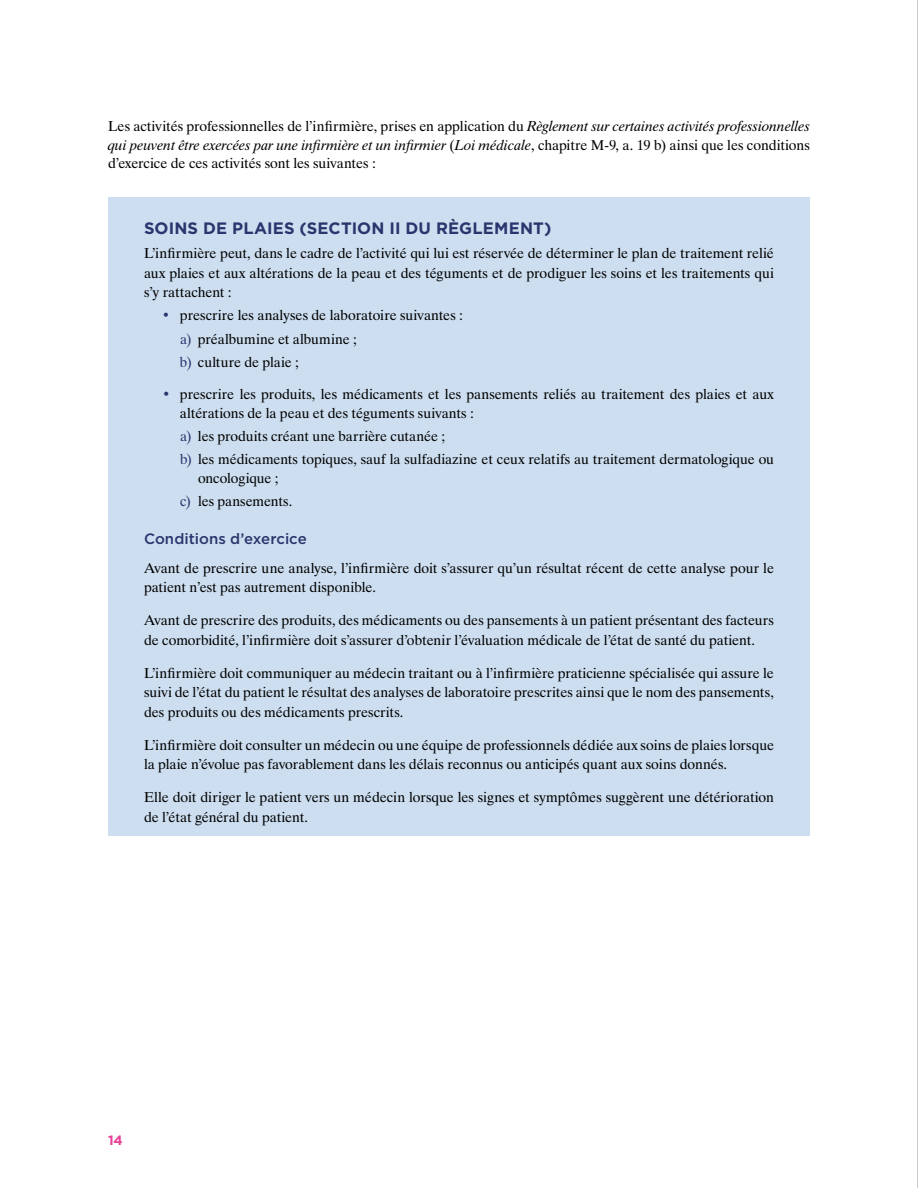
<style>
.page{position:relative;width:918px;height:1188px;background:#fff}
.page>*{position:absolute;margin:0;border:0;box-sizing:border-box;transform-origin:0 0}
.t1{font:700 16.5px "Gotham HTF";letter-spacing:.01em;color:#363c74}
.t2{font:500 15px "Gotham HTF";color:#363c74}
.t3{font:14.25px/19.5px "Dutch 801 BT";letter-spacing:-.005em;color:#000}
.t4{font:700 13.5px "Gotham HTF";color:#e64097}
.s1{font-style:italic}
.s2{color:#363c74}
</style>
<div class="page">
<div style="left:108px;top:197px;width:702px;height:639px;background:#ccdef0"></div>
<hr style="left:917px;top:0;width:1px;height:1188px;background:#bcbec0">
<p class="t3" style="left:108px;top:117px;width:703px;line-height:18.3px;text-align:justify">Les activités professionnelles de l’infirmière, prises en application du <span class="s1">Règlement sur certaines activités professionnelles qui peuvent être exercées par une infirmière et un infirmier</span> (<span class="s1">Loi médicale</span>, chapitre M-9, a. 19 b) ainsi que les conditions d’exercice de ces activités sont les suivantes :</p>
<p class="t1" style="left:144px;top:219px;width:409px">SOINS DE PLAIES (SECTION II DU RÈGLEMENT)</p>
<p class="t3" style="left:144px;top:243px;width:632px;text-align:justify">L’infirmière peut, dans le cadre de l’activité qui lui est réservée de déterminer le plan de traitement relié aux plaies et aux altérations de la peau et des téguments et de prodiguer les soins et les traitements qui s’y rattachent :</p>
<p class="t3" style="left:180px;top:304px;width:285px;line-height:23.2px;text-indent:-18px"><span class="s2">•</span> prescrire les analyses de laboratoire suivantes : <span class="s2">a)</span> préalbumine et albumine ;<br><span class="s2">b)</span> culture de plaie ;</p>
<p class="t3" style="left:180px;top:385px;width:595px;line-height:18.8px;text-indent:-18px"><span class="s2">•</span> prescrire les produits, les médicaments et les pansements reliés au traitement des plaies et aux altérations de la peau et des téguments suivants :</p>
<p class="t3" style="left:180px;top:424px;width:596px;line-height:23.2px"><span class="s2">a)</span> les produits créant une barrière cutanée ;<br><span class="s2">b)</span> les médicaments topiques, sauf la sulfadiazine et ceux relatifs au traitement dermatologique ou</p>
<p class="t3" style="left:180px;top:466px;width:114px;line-height:23.2px;text-align:center">oncologique ;<br><span class="s2">c)</span> les pansements.</p>
<p class="t2" style="left:144px;top:530px;width:164px">Conditions d’exercice</p>
<p class="t3" style="left:144px;top:558px;width:632px">Avant de prescrire une analyse, l’infirmière doit s’assurer qu’un résultat récent de cette analyse pour le patient n’est pas autrement disponible.</p>
<p class="t3" style="left:144px;top:610px;width:631px">Avant de prescrire des produits, des médicaments ou des pansements à un patient présentant des facteurs de comorbidité, l’infirmière doit s’assurer d’obtenir l’évaluation médicale de l’état de santé du patient.</p>
<p class="t3" style="left:144px;top:663px;width:631px;text-align:justify">L’infirmière doit communiquer au médecin traitant ou à l’infirmière praticienne spécialisée qui assure le suivi de l’état du patient le résultat des analyses de laboratoire prescrites ainsi que le nom des pansements, des produits ou des médicaments prescrits.</p>
<p class="t3" style="left:144px;top:735px;width:632px">L’infirmière doit consulter un médecin ou une équipe de professionnels dédiée aux soins de plaies lorsque la plaie n’évolue pas favorablement dans les délais reconnus ou anticipés quant aux soins donnés.</p>
<p class="t3" style="left:144px;top:787px;width:632px">Elle doit diriger le patient vers un médecin lorsque les signes et symptômes suggèrent une détérioration de l’état général du patient.</p>
<p class="t4" style="left:108px;top:1133px;width:16px">14</p>
</div>
